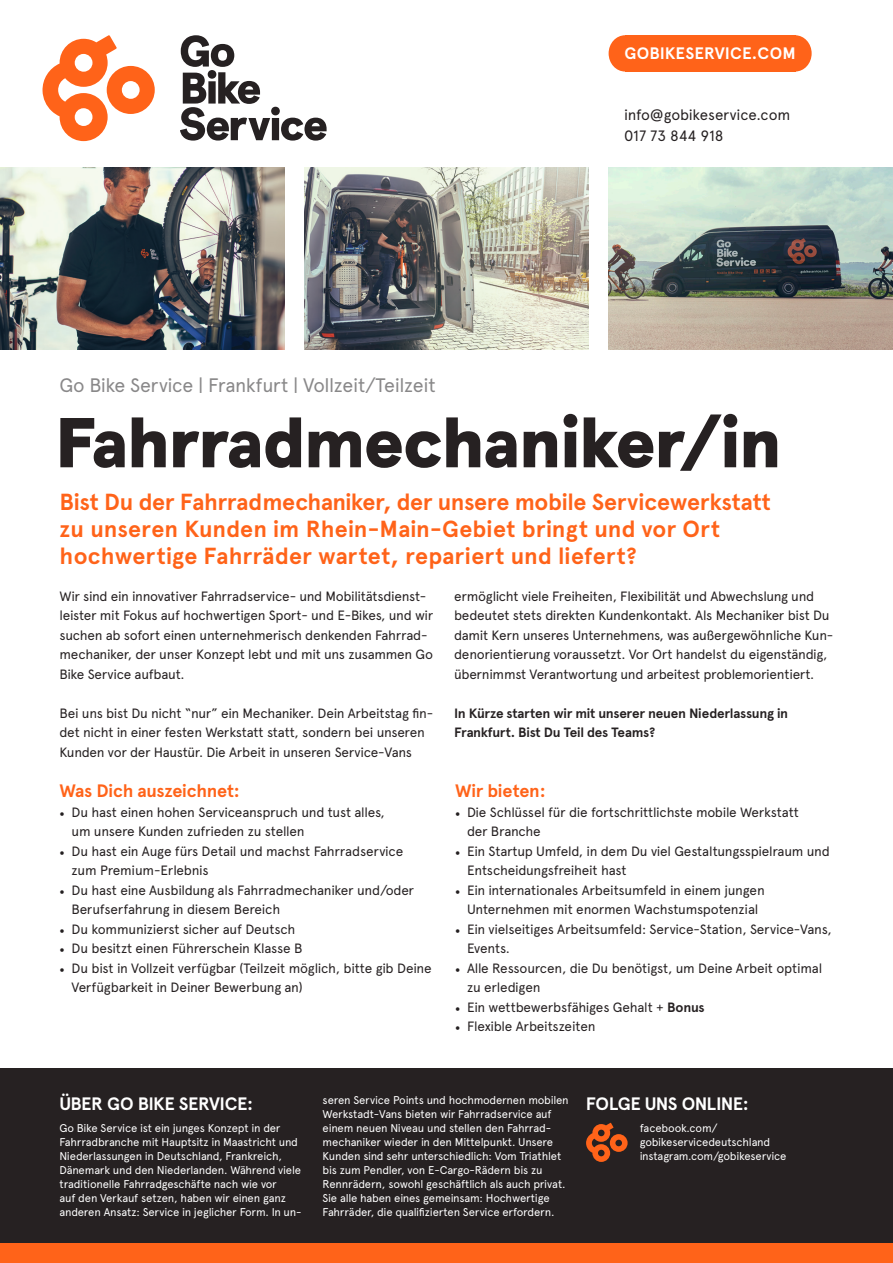
<style>
.page{position:relative;width:893px;height:1263px;background:#fff}
.page>*{position:absolute;margin:0;border:0;box-sizing:border-box;transform-origin:0 0}
.t1{font:900 70.35px "Apercu";letter-spacing:-.02em;color:#262122}
.t2{font:700 23.25px/27px "Apercu Pro";color:#ff6319}
.t3{font:19.5px "Apercu";letter-spacing:-.02em;color:#898889}
.t4{font:700 18px "Apercu Pro";letter-spacing:-.03em;color:#fff}
.t5{font:700 18px "Apercu Pro";letter-spacing:-.015em;color:#ff6319}
.t6{font:700 16.65px "Apercu Pro";letter-spacing:.01em;color:#fff}
.t7{font:15px "Apercu";letter-spacing:-.01em;color:#262122}
.t8{font:13.5px/19.5px "Apercu";letter-spacing:-.02em;color:#262122}
.t9{font:13.5px/19.5px "Apercu Pro";letter-spacing:-.025em;color:#262122}
.t10{font:700 13.5px/19.5px "Apercu Pro";letter-spacing:-.02em;color:#262122}
.t11{font:11.25px/14px "Apercu Pro";letter-spacing:-.02em;color:#fff}
.s1{font-family:"Minion Pro";color:#231f20}
.s2{font-family:"Apercu Pro";font-weight:700}
</style>
<div class="page">
<img style="left:0;top:168px;width:284px;height:182px">
<img style="left:304px;top:168px;width:285px;height:182px">
<img style="left:609px;top:168px;width:284px;height:182px">
<svg style="left:180px;top:35px;width:147px;height:106px"></svg>
<svg style="left:42px;top:35px;width:113px;height:106px"></svg>
<div style="left:609px;top:35px;width:32px;height:37px;background:#ff6319;border-radius:50%"></div>
<div style="left:779px;top:35px;width:33px;height:37px;background:#ff6319;border-radius:50%"></div>
<div style="left:625px;top:35px;width:170px;height:37px;background:#ff6319"></div>
<div style="left:0;top:1069px;width:893px;height:194px;background:#262122"></div>
<div style="left:0;top:1244px;width:893px;height:19px;background:#ff6319"></div>
<svg style="left:586px;top:1122px;width:42px;height:40px"></svg>
<p class="t6" style="left:624px;top:41px;width:173px">GOBIKESERVICE.COM</p>
<p class="t7" style="left:624px;top:106px;width:168px">info@gobikeservice.com</p>
<p class="t7" style="left:624px;top:127px;width:101px">017 73 844 918</p>
<p class="t3" style="left:60px;top:373px;width:378px">Go Bike Service | Frankfurt | Vollzeit/Teilzeit</p>
<p class="t1" style="left:55px;top:387px;width:728px">Fahrradmechaniker/in</p>
<p class="t2" style="left:60px;top:487px;width:713px">Bist Du der Fahrradmechaniker, der unsere mobile Servicewerkstatt zu unseren Kunden im Rhein-Main-Gebiet bringt und vor Ort hochwertige Fahrräder wartet, repariert und liefert?</p>
<p class="t9" style="left:60px;top:585px;width:375px">Wir sind ein innovativer Fahrradservice- und Mobilitätsdienst&shy;leister mit Fokus auf hochwertigen Sport- und E-Bikes, und wir suchen ab sofort einen unternehmerisch denkenden Fahrrad&shy;mechaniker, der unser Konzept lebt und mit uns zusammen Go Bike Service aufbaut.</p>
<p class="t9" style="left:60px;top:702px;width:375px">Bei uns bist Du nicht “nur” ein Mechaniker. Dein Arbeitstag fin&shy;det nicht in einer festen Werkstatt statt, sondern bei unseren<br>Kunden vor der Haustür. Die Arbeit in unseren Service-Vans</p>
<p class="t5" style="left:60px;top:777px;width:182px">Was Dich auszeichnet:</p>
<p class="t8" style="left:72px;top:802px;width:315px;text-indent:-12px"><span class="s1">•</span> Du hast einen hohen Serviceanspruch und tust alles, um unsere Kunden zufrieden zu stellen</p>
<p class="t8" style="left:72px;top:841px;width:333px;text-indent:-12px"><span class="s1">•</span> Du hast ein Auge fürs Detail und machst Fahrradservice zum Premium-Erlebnis</p>
<p class="t8" style="left:72px;top:880px;width:344px;text-indent:-12px"><span class="s1">•</span> Du hast eine Ausbildung als Fahrradmechaniker und/oder<br>Berufserfahrung in diesem Bereich</p>
<p class="t8" style="left:60px;top:919px;width:237px"><span class="s1">•</span> Du kommunizierst sicher auf Deutsch</p>
<p class="t8" style="left:60px;top:939px;width:244px"><span class="s1">•</span> Du besitzt einen Führerschein Klasse B</p>
<p class="t8" style="left:72px;top:958px;width:362px;text-indent:-12px"><span class="s1">•</span> Du bist in Vollzeit verfügbar (Teilzeit möglich, bitte gib Deine<br>Verfügbarkeit in Deiner Bewerbung an)</p>
<p class="t9" style="left:454px;top:585px;width:381px">ermöglicht viele Freiheiten, Flexibilität und Abwechslung und bedeutet stets direkten Kundenkontakt. Als Mechaniker bist Du damit Kern unseres Unternehmens, was außergewöhnliche Kun&shy;denorientierung voraussetzt. Vor Ort handelst du eigenständig, übernimmst Verantwortung und arbeitest problemorientiert.</p>
<p class="t10" style="left:454px;top:702px;width:335px">In Kürze starten wir mit unserer neuen Niederlassung in<br>Frankfurt. Bist Du Teil des Teams?</p>
<p class="t5" style="left:455px;top:777px;width:92px">Wir bieten:</p>
<p class="t8" style="left:467px;top:802px;width:333px;text-indent:-12px"><span class="s1">•</span> Die Schlüssel für die fortschrittlichste mobile Werkstatt der Branche</p>
<p class="t8" style="left:467px;top:841px;width:364px;text-indent:-12px"><span class="s1">•</span> Ein Startup Umfeld, in dem Du viel Gestaltungsspielraum und<br>Entscheidungsfreiheit hast</p>
<p class="t8" style="left:455px;top:880px;width:311px;text-align:center"><span class="s1">•</span> Ein internationales Arbeitsumfeld in einem jungen<br>Unternehmen mit enormen Wachstumspotenzial</p>
<p class="t8" style="left:467px;top:919px;width:366px;text-indent:-12px"><span class="s1">•</span> Ein vielseitiges Arbeitsumfeld: Service-Station, Service-Vans,<br>Events.</p>
<p class="t8" style="left:467px;top:958px;width:357px;text-indent:-12px"><span class="s1">•</span> Alle Ressourcen, die Du benötigst, um Deine Arbeit optimal zu erledigen</p>
<p class="t8" style="left:455px;top:997px;width:251px"><span class="s1">•</span> Ein wettbewerbsfähiges Gehalt + <span class="s2">Bonus</span></p>
<p class="t8" style="left:455px;top:1017px;width:142px"><span class="s1">•</span> Flexible Arbeitszeiten</p>
<p class="t4" style="left:60px;top:1090px;width:195px">ÜBER GO BIKE SERVICE:</p>
<p class="t11" style="left:60px;top:1120px;width:244px">Go Bike Service ist ein junges Konzept in der Fahrradbranche mit Hauptsitz in Maastricht und Niederlassungen in Deutschland, Frankreich, Dänemark und den Niederlanden. Während viele traditionelle Fahrradgeschäfte nach wie vor<br>auf den Verkauf setzen, haben wir einen ganz anderen Ansatz: Service in jeglicher Form. In un-</p>
<p class="t11" style="left:323px;top:1092px;width:248px">seren Service Points und hochmodernen mobilen Werkstadt-Vans bieten wir Fahrradservice auf einem neuen Niveau und stellen den Fahrrad&shy;mechaniker wieder in den Mittelpunkt. Unsere Kunden sind sehr unterschiedlich: Vom Triathlet bis zum Pendler, von E-Cargo-Rädern bis zu Rennrädern, sowohl geschäftlich als auch privat.<br>Sie alle haben eines gemeinsam: Hochwertige Fahrräder, die qualifizierten Service erfordern.</p>
<p class="t4" style="left:586px;top:1090px;width:165px">FOLGE UNS ONLINE:</p>
<p class="t11" style="left:640px;top:1120px;width:132px">facebook.com/ gobikeservicedeutschland</p>
<p class="t11" style="left:640px;top:1148px;width:148px">instagram.com/gobikeservice</p>
</div>
